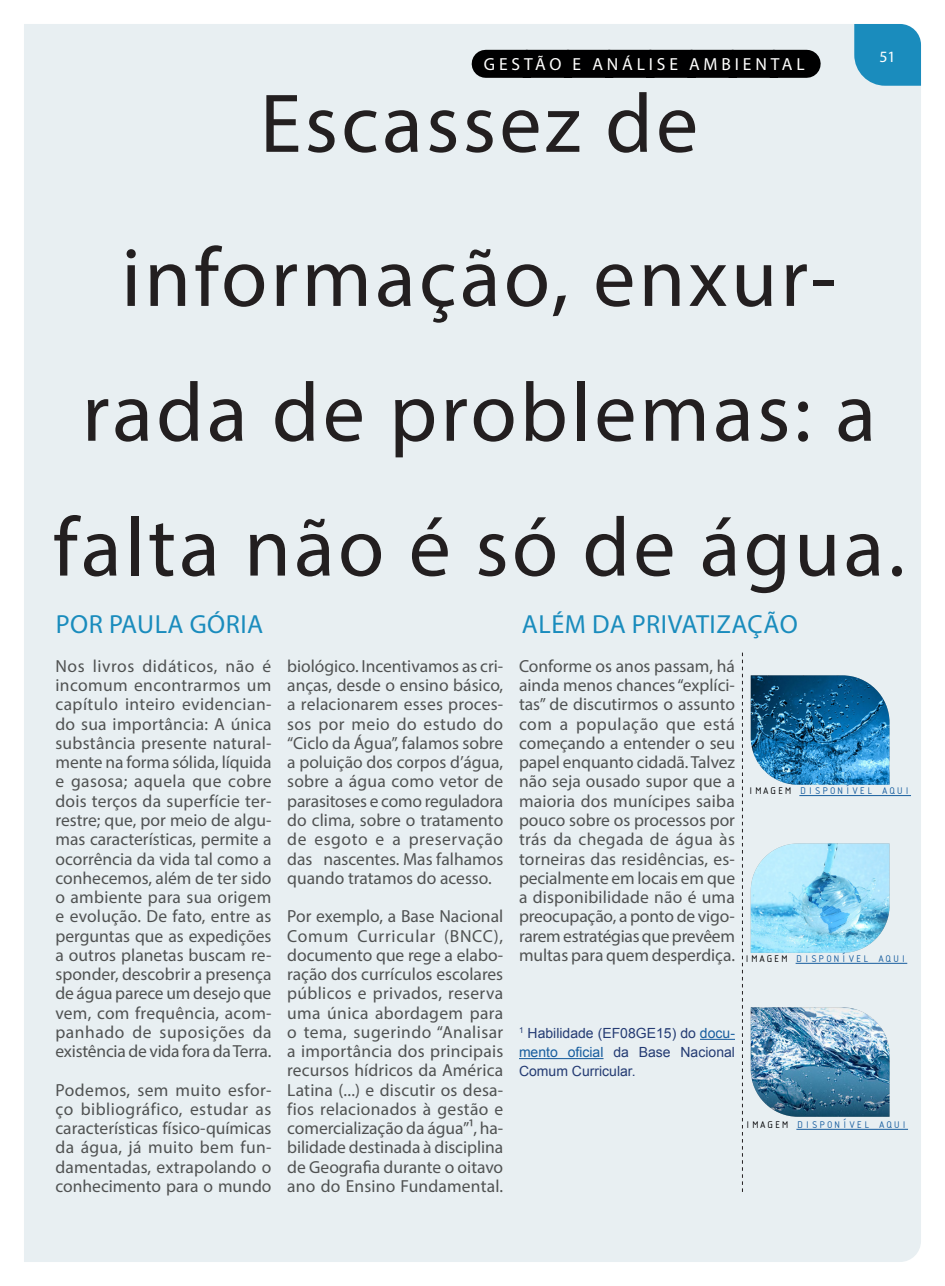
<style>
.page{position:relative;width:945px;height:1286px;background:#fff}
.page>*{position:absolute;margin:0;border:0;box-sizing:border-box;transform-origin:0 0}
.Heading_Master{font:84px/134.8px "Myriad Pro";letter-spacing:.04em;color:#231f20;text-align:center}
.Intro_heading__2{font:26.25px "Myriad Pro";letter-spacing:.02em;color:#1a8cbd}
.Normal_text__2{font:17.5px/19.2px "Myriad Pro";color:#505252;text-align:justify}
.Header_Master_page_b{font:17.5px "Myriad Pro";letter-spacing:.22em;color:#fff}
.t1{font:15.75px "Myriad Pro";color:#fff}
.Normal_text_small_8p{font:14px/19.2px "Arial";color:#243b73;text-align:justify}
.t2{font:10.5px "ISOCTEUR";color:#175d9e}
.s1{color:#000002}
.s2{color:#175d9e}
</style>
<div class="page">
<div style="left:24px;top:24px;width:897px;height:1237px;background:#e8eff2"></div>
<svg style="left:742px;top:652px;width:1px;height:539px"></svg>
<img style="left:751px;top:675px;width:139px;height:109px">
<img style="left:751px;top:843px;width:139px;height:109px">
<hr style="left:700px;top:1038px;width:35px;height:1px;background:#175d9e">
<hr style="left:519px;top:1057px;width:85px;height:1px;background:#175d9e">
<div style="left:486px;top:50px;width:321px;height:28px;background:#000001"></div>
<hr style="left:799px;top:795px;width:112px;height:1px;background:#175d9e">
<hr style="left:796px;top:962px;width:111px;height:1px;background:#175d9e">
<hr style="left:796px;top:1128px;width:112px;height:1px;background:#175d9e">
<img style="left:751px;top:1007px;width:139px;height:109px">
<svg style="left:854px;top:24px;width:67px;height:62px;background:#2b94c1"></svg>
<p class="Header_Master_page_b" style="left:484px;top:53px;width:322px">GESTÃO E ANÁLISE AMBIENTAL</p>
<p class="Heading_Master" style="left:260px;top:55px;width:440px">Escassez de</p>
<p class="t1" style="left:879px;top:47px;width:18px">51</p>
<p class="Heading_Master" style="left:53px;top:209px;width:853px">informação, enxur&shy;rada de problemas: a falta não é só de água.</p>
<p class="Intro_heading__2" style="left:56px;top:608px;width:209px">POR PAULA GÓRIA</p>
<p class="Normal_text__2" style="left:55px;top:656px;width:218px">Nos livros didáticos, não é incomum encontrarmos um capítulo inteiro evidencian&shy;do sua importância: A única substância presente natural&shy;mente na forma sólida, líquida e gasosa; aquela que cobre dois terços da superfície ter&shy;restre; que, por meio de algu&shy;mas características, permite a ocorrência da vida tal como a conhecemos, além de ter sido o ambiente para sua origem e evolução. De fato, entre as perguntas que as expedições a outros planetas buscam re&shy;sponder, descobrir a presença de água parece um desejo que vem, com frequência, acom&shy;panhado de suposições da existência de vida fora da Terra.</p>
<p class="Normal_text__2" style="left:55px;top:1079px;width:218px">Podemos, sem muito esfor&shy;ço bibliográfico, estudar as características físico-químicas da água, já muito bem fun&shy;damentadas, extrapolando o conhecimento para o mundo</p>
<p class="Intro_heading__2" style="left:522px;top:608px;width:277px">ALÉM DA PRIVATIZAÇÃO</p>
<p class="Normal_text__2" style="left:519px;top:656px;width:218px">Conforme os anos passam, há ainda menos chances “explíci&shy;tas” de discutirmos o assunto com a população que está começando a entender o seu papel enquanto cidadã. Talvez não seja ousado supor que a maioria dos munícipes saiba pouco sobre os processos por trás da chegada de água às torneiras das residências, es&shy;pecialmente em locais em que a disponibilidade não é uma preocupação, a ponto de vigo&shy;rarem estratégias que prevêem multas para quem desperdiça.</p>
<p class="Normal_text__2" style="left:287px;top:656px;width:218px">biológico. Incentivamos as cri&shy;anças, desde o ensino básico, a relacionarem esses proces&shy;sos por meio do estudo do “Ciclo da Água”, falamos sobre a poluição dos corpos d’água, sobre a água como vetor de parasitoses e como reguladora do clima, sobre o tratamento de esgoto e a preservação das nascentes. Mas falhamos quando tratamos do acesso.</p>
<p class="Normal_text__2" style="left:287px;top:906px;width:218px">Por exemplo, a Base Nacional Comum Curricular (BNCC), documento que rege a elabo&shy;ração dos currículos escolares públicos e privados, reserva uma única abordagem para o tema, sugerindo “Analisar a importância dos principais recursos hídricos da América Latina (...) e discutir os desa&shy;fios relacionados à gestão e comercialização da água”¹, ha&shy;bilidade destinada à disciplina de Geografia durante o oitavo ano do Ensino Fundamental.</p>
<p class="t2" style="left:747px;top:784px;width:165px"><span class="s1">IMAGEM</span> DISPONÍVEL AQUI</p>
<p class="t2" style="left:744px;top:951px;width:165px"><span class="s1">IMAGEM</span> DISPONÍVEL AQUI</p>
<p class="Normal_text_small_8p" style="left:519px;top:1023px;width:218px"><sup>1</sup> Habilidade (EF08GE15) do <span class="s2">docu&shy;mento oficial</span> da Base Nacional Comum Curricular.</p>
<p class="t2" style="left:744px;top:1117px;width:165px"><span class="s1">IMAGEM</span> DISPONÍVEL AQUI</p>
</div>
